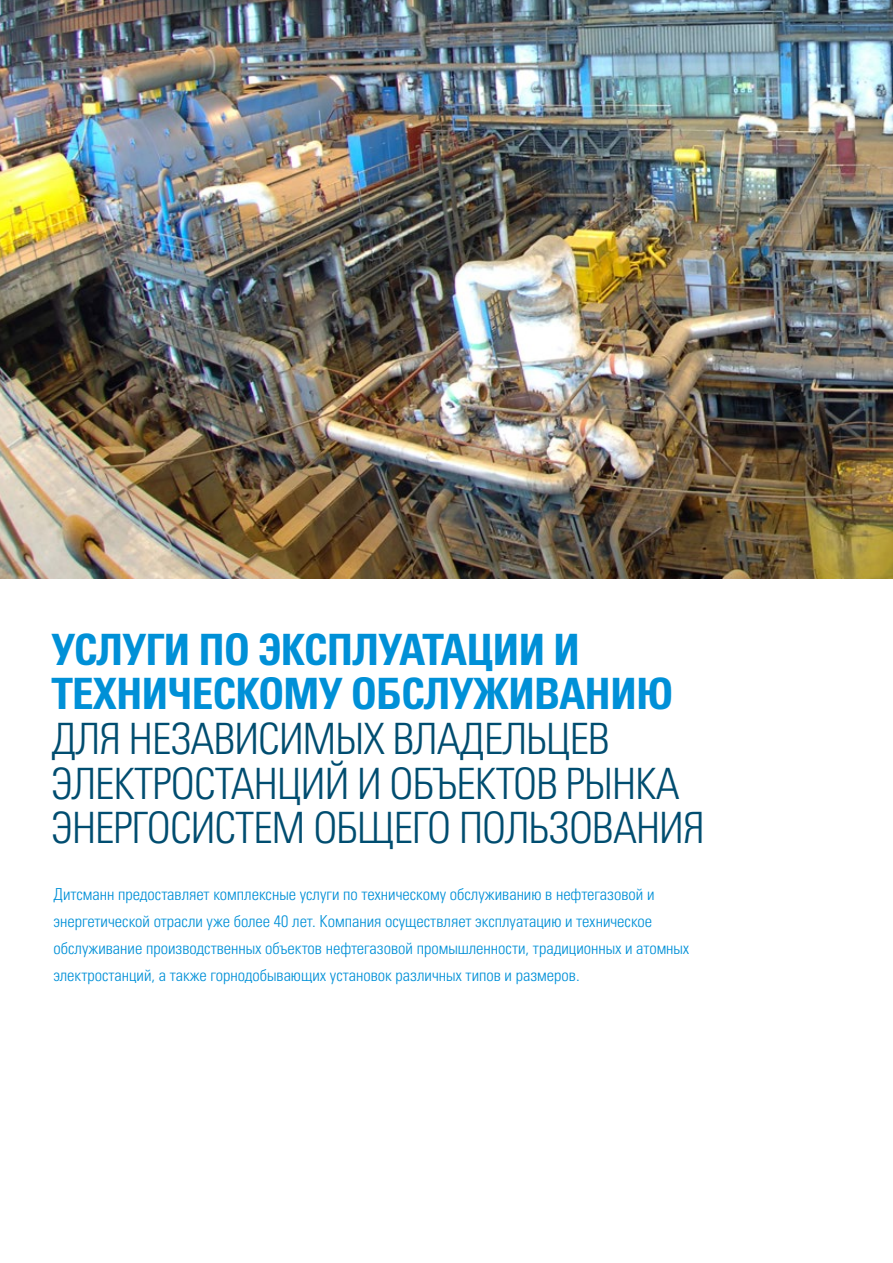
<style>
.page{position:relative;width:893px;height:1263px;background:#fff}
.page>*{position:absolute;margin:0;border:0;box-sizing:border-box;transform-origin:0 0}
.t1{font:43.2px/44.5px "Univers LTCYR 47 Light Cond";letter-spacing:-.02em;color:#004d70}
.t2{font:43.2px/44.5px "Univers LTCYR 67 Bold Cond";letter-spacing:-.02em;color:#0090d7}
.t3{font:16.5px/27px "Univers LTCYR 47 Light Cond";color:#0090d7}
</style>
<div class="page">
<img style="left:0;top:0;width:893px;height:579px">
<h1 class="t2" style="left:51px;top:626px;width:624px">УСЛУГИ ПО ЭКСПЛУАТАЦИИ И<br>ТЕХНИЧЕСКОМУ ОБСЛУЖИВАНИЮ</h1>
<h1 class="t1" style="left:51px;top:714px;width:655px">ДЛЯ НЕЗАВИСИМЫХ ВЛАДЕЛЬЦЕВ<br>ЭЛЕКТРОСТАНЦИЙ И ОБЪЕКТОВ РЫНКА<br>ЭНЕРГОСИСТЕМ ОБЩЕГО ПОЛЬЗОВАНИЯ</h1>
<p class="t3" style="left:54px;top:880px;width:637px">Дитсманн предоставляет комплексные услуги по техническому обслуживанию в нефтегазовой и энергетической отрасли уже более 40 лет. Компания осуществляет эксплуатацию и техническое обслуживание производственных объектов нефтегазовой промышленности, традиционных и атомных электростанций, а также горнодобывающих установок различных типов и размеров.</p>
</div>
